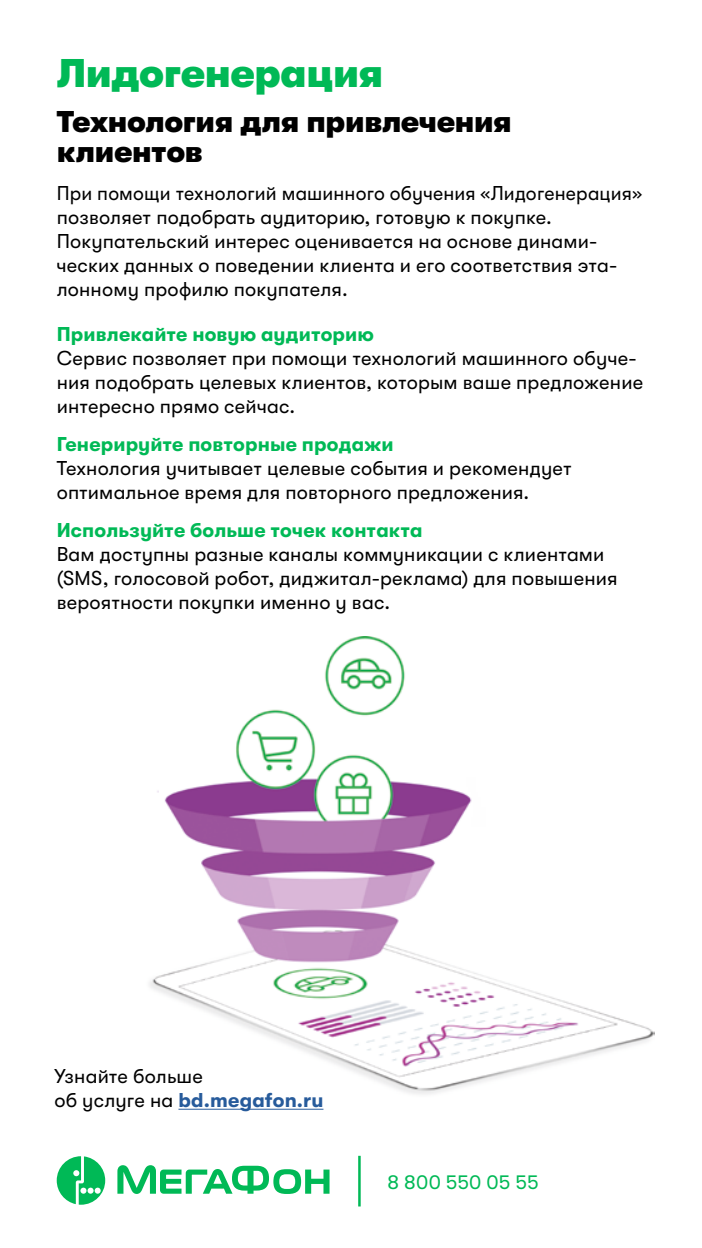
<style>
.page{position:relative;width:702px;height:1248px;background:#fff}
.page>*{position:absolute;margin:0;border:0;box-sizing:border-box;transform-origin:0 0}
.t1{font:900 40px "GT Walsheim Pro";letter-spacing:-.005em;color:#00b956}
.t2{font:900 30px/30px "GT Walsheim Pro";letter-spacing:-.005em;color:#000}
.t3{font:20px/24px "GT Walsheim Pro";letter-spacing:.01em;color:#000}
.t4{font:700 20px "GT Walsheim Pro";letter-spacing:.005em;color:#00b956}
.t5{font:20px "GT Walsheim Pro";letter-spacing:.01em;color:#00b956}
.s1{font-weight:700;color:#275b9b}
</style>
<div class="page">
<hr style="left:358px;top:1155px;width:2px;height:51px;background:#00b956">
<svg style="left:57px;top:1156px;width:48px;height:48px"></svg>
<svg style="left:117px;top:1165px;width:212px;height:28px"></svg>
<img style="left:149px;top:636px;width:505px;height:458px">
<hr style="left:178px;top:1108px;width:145px;height:1px;background:#275b9b">
<h1 class="t1" style="left:57px;top:51px;width:328px">Лидогенерация</h1>
<h2 class="t2" style="left:57px;top:106px;width:456px">Технология для привлечения клиентов</h2>
<p class="t3" style="left:57px;top:181px;width:586px">При помощи технологий машинного обучения «Лидогенерация» позволяет подобрать аудиторию, готовую к покупке.<br>Покупательский интерес оценивается на основе динами&shy;ческих данных о поведении клиента и его соответствия эта&shy;лонному профилю покупателя.</p>
<p class="t4" style="left:57px;top:322px;width:319px">Привлекайте новую аудиторию</p>
<p class="t3" style="left:57px;top:346px;width:588px">Сервис позволяет при помощи технологий машинного обуче&shy;ния подобрать целевых клиентов, которым ваше предложение интересно прямо сейчас.</p>
<p class="t4" style="left:57px;top:433px;width:338px">Генерируйте повторные продажи</p>
<p class="t3" style="left:57px;top:456px;width:516px">Технология учитывает целевые события и рекомендует оптимальное время для повторного предложения.</p>
<p class="t4" style="left:57px;top:519px;width:367px">Используйте больше точек контакта</p>
<p class="t3" style="left:57px;top:542px;width:562px">Вам доступны разные каналы коммуникации с клиентами (SMS, голосовой робот, диджитал-реклама) для повышения вероятности покупки именно у вас.</p>
<p class="t3" style="left:54px;top:1064px;width:270px">Узнайте больше<br>об услуге на <span class="s1">bd.megafon.ru</span></p>
<p class="t5" style="left:387px;top:1170px;width:153px">8 800 550 05 55</p>
</div>
